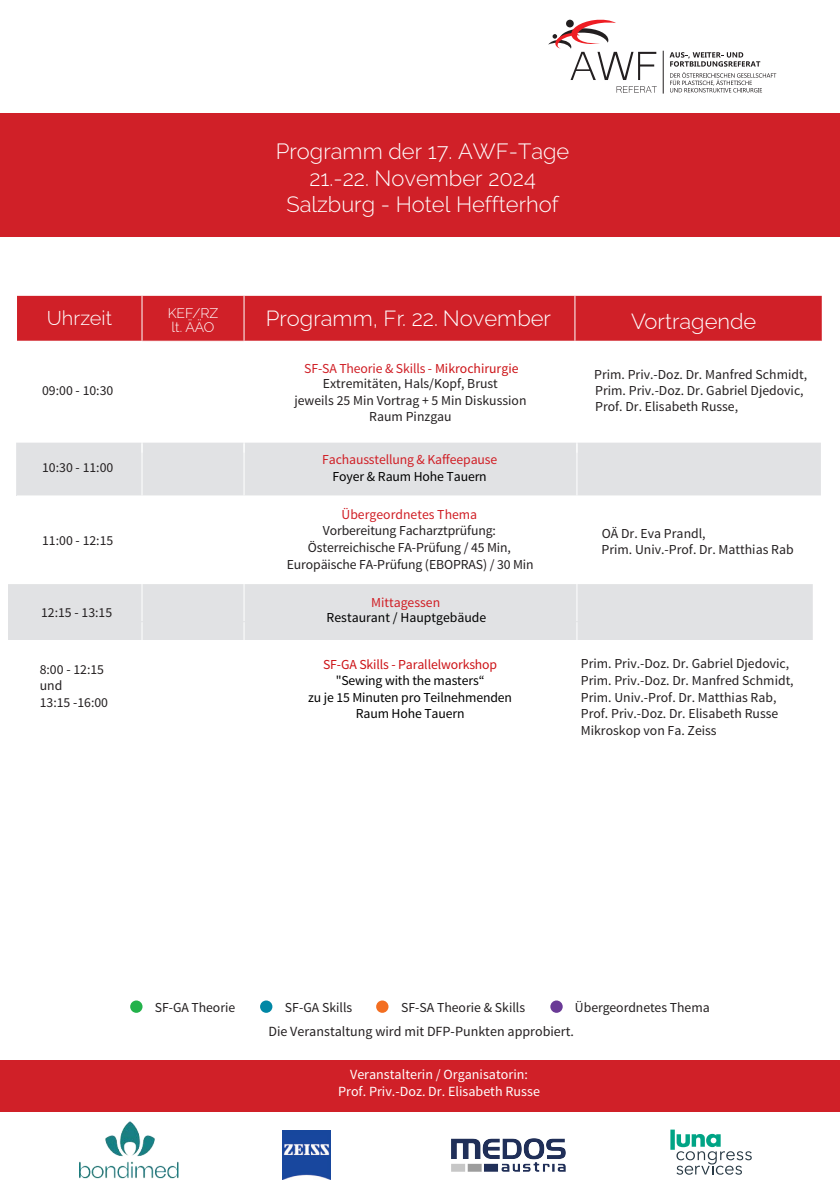
<style>
.page{position:relative;width:840px;height:1191px;background:#fff}
.page>*{position:absolute;margin:0;border:0;box-sizing:border-box;transform-origin:0 0}
.t1{font:300 22px/26.4px "Raleway";color:#fff;text-align:center}
.t2{font:300 20px "Raleway";color:#fff}
.t3{font:14px/16.8px "Source Sans Pro";color:#fff;text-align:center}
.t4{font:14px "Source Sans Pro";color:#231f20}
.t5{font:300 14px/14px "Raleway";color:#fff}
.t6{font:13.8px/16.8px "Source Sans Pro";color:#231f20}
.t7{font:13.8px/16.6px "Source Sans Pro";letter-spacing:-.01em;color:#000;text-align:center}
.t8{font:13.8px "Source Sans Pro";color:#d01e25}
.t9{font:13.8px "Source Sans Pro";letter-spacing:-.01em;color:#cc1216}
.s1{color:#d01e25}
.s2{color:#cc1216}
</style>
<div class="page">
<div style="left:16px;top:442px;width:804px;height:53px;background:#e1e2e4"></div>
<div style="left:8px;top:584px;width:804px;height:55px;background:#e1e2e4"></div>
<svg style="left:669px;top:52px;width:106px;height:40px"></svg>
<hr style="left:662px;top:51px;width:1px;height:43px;background:#231f20">
<svg style="left:616px;top:86px;width:40px;height:7px"></svg>
<svg style="left:548px;top:19px;width:108px;height:61px"></svg>
<div style="left:0;top:113px;width:839px;height:124px;background:#d02028"></div>
<div style="left:0;top:1059px;width:839px;height:52px;background:#d02028"></div>
<div style="left:17px;top:296px;width:804px;height:45px;background:#d02028"></div>
<hr style="left:141px;top:296px;width:1px;height:45px;background:#fff">
<hr style="left:243px;top:296px;width:1px;height:45px;background:#fff">
<hr style="left:574px;top:296px;width:1px;height:45px;background:#fff">
<hr style="left:141px;top:394px;width:1px;height:59px;background:#fff">
<hr style="left:243px;top:394px;width:1px;height:59px;background:#fff">
<hr style="left:576px;top:394px;width:1px;height:59px;background:#fff">
<hr style="left:141px;top:444px;width:1px;height:51px;background:#fff">
<hr style="left:243px;top:444px;width:1px;height:51px;background:#fff">
<hr style="left:576px;top:444px;width:1px;height:51px;background:#fff">
<hr style="left:141px;top:549px;width:1px;height:72px;background:#fff">
<hr style="left:243px;top:549px;width:1px;height:72px;background:#fff">
<hr style="left:576px;top:549px;width:1px;height:72px;background:#fff">
<hr style="left:141px;top:622px;width:1px;height:52px;background:#fff">
<hr style="left:243px;top:622px;width:1px;height:52px;background:#fff">
<hr style="left:576px;top:622px;width:1px;height:52px;background:#fff">
<div style="left:130px;top:1000px;width:12px;height:12px;background:#23b24b;border-radius:50%"></div>
<div style="left:260px;top:1000px;width:12px;height:12px;background:#0087a5;border-radius:50%"></div>
<div style="left:376px;top:1000px;width:12px;height:12px;background:#f36e21;border-radius:50%"></div>
<div style="left:550px;top:1000px;width:12px;height:12px;background:#6a3a96;border-radius:50%"></div>
<img style="left:282px;top:1130px;width:48px;height:49px">
<svg style="left:670px;top:1129px;width:81px;height:45px"></svg>
<img style="left:451px;top:1138px;width:114px;height:33px">
<img style="left:80px;top:1121px;width:98px;height:57px">
<h1 class="t1" style="left:276px;top:138px;width:295px">Programm der 17. AWF-Tage<br>21.-22. November 2024<br>Salzburg - Hotel Heffterhof</h1>
<h2 class="t2" style="left:47px;top:302px;width:67px">Uhrzeit</h2>
<p class="t5" style="left:167px;top:305px;width:52px">KEF/RZ lt. ÄÄO</p>
<h1 class="t1" style="left:266px;top:302px;width:286px">Programm, Fr. 22. November</h1>
<h1 class="t1" style="left:630px;top:305px;width:127px">Vortragende</h1>
<p class="t6" style="left:42px;top:382px;width:73px">09:00 - 10:30</p>
<p class="t6" style="left:42px;top:460px;width:73px">10:30 - 11:00</p>
<p class="t6" style="left:304px;top:361px;width:216px;line-height:15px;text-align:center"><span class="s1">SF-SA Theorie &amp; Skills -</span> <span class="s2">Mikrochirurgie<br></span>Extremitäten, Hals/Kopf, Brust</p>
<p class="t6" style="left:294px;top:392px;width:233px;text-align:center">jeweils 25 Min Vortrag + 5 Min Diskussion<br>Raum Pinzgau</p>
<p class="t8" style="left:322px;top:451px;width:176px">Fachausstellung &amp; Kaffeepause</p>
<p class="t7" style="left:332px;top:468px;width:155px">Foyer &amp; Raum Hohe Tauern</p>
<p class="t6" style="left:593px;top:366px;width:214px;line-height:16.2px">Prim. Priv.-Doz. Dr. Manfred Schmidt,<br>Prim. Priv.-Doz. Dr. Gabriel Djedovic,<br>Prof. Dr. Elisabeth Russe,</p>
<p class="t8" style="left:341px;top:505px;width:137px">Übergeordnetes Thema</p>
<p class="t6" style="left:287px;top:522px;width:248px;text-align:center">Vorbereitung Facharztprüfung:<br>Österreichische FA-Prüfung / 45 Min,<br>Europäische FA-Prüfung (EBOPRAS) / 30 Min</p>
<p class="t6" style="left:42px;top:533px;width:73px">11:00 - 12:15</p>
<p class="t6" style="left:601px;top:526px;width:194px;line-height:15.8px">OÄ Dr. Eva Prandl,<br>Prim. Univ.-Prof. Dr. Matthias Rab</p>
<p class="t6" style="left:41px;top:604px;width:73px">12:15 - 13:15</p>
<p class="t8" style="left:371px;top:594px;width:71px">Mittagessen</p>
<p class="t7" style="left:326px;top:609px;width:161px">Restaurant / Hauptgebäude</p>
<p class="t6" style="left:40px;top:661px;width:70px">8:00 - 12:15 und<br>13:15 -16:00</p>
<p class="t9" style="left:323px;top:655px;width:175px">SF-GA Skills - Parallelworkshop</p>
<p class="t7" style="left:308px;top:672px;width:205px">"Sewing with the masters“<br>zu je 15 Minuten pro Teilnehmenden<br>Raum Hohe Tauern</p>
<p class="t6" style="left:580px;top:655px;width:214px">Prim. Priv.-Doz. Dr. Gabriel Djedovic, Prim. Priv.-Doz. Dr. Manfred Schmidt, Prim. Univ.-Prof. Dr. Matthias Rab, Prof. Priv.-Doz. Dr. Elisabeth Russe Mikroskop von Fa. Zeiss</p>
<p class="t6" style="left:574px;top:999px;width:136px">Übergeordnetes Thema</p>
<p class="t6" style="left:155px;top:999px;width:82px">SF-GA Theorie</p>
<p class="t6" style="left:285px;top:999px;width:69px">SF-GA Skills</p>
<p class="t6" style="left:401px;top:999px;width:125px">SF-SA Theorie &amp; Skills</p>
<p class="t4" style="left:268px;top:1023px;width:307px">Die Veranstaltung wird mit DFP-Punkten approbiert.</p>
<p class="t3" style="left:338px;top:1066px;width:203px">Veranstalterin / Organisatorin:<br>Prof. Priv.-Doz. Dr. Elisabeth Russe</p>
</div>
